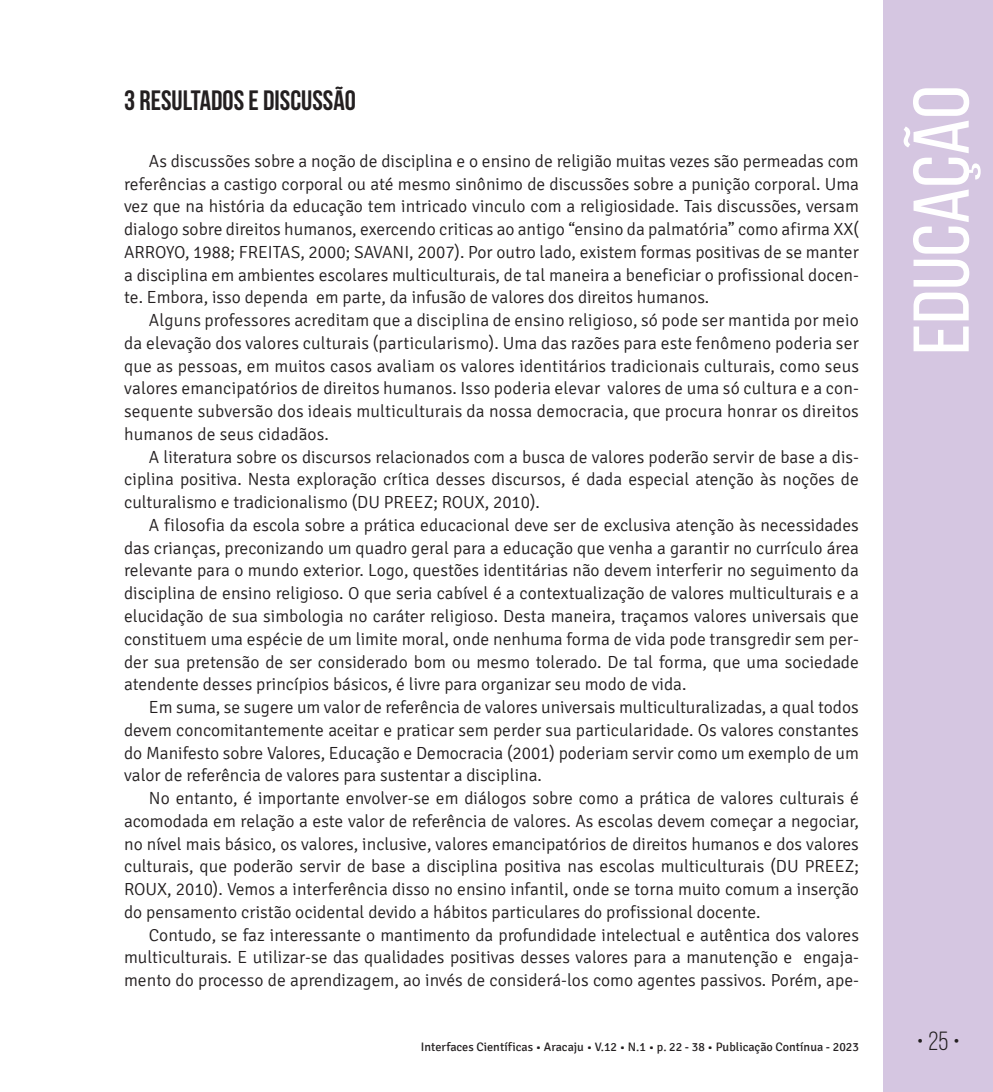
<style>
.page{position:relative;width:993px;height:1092px;background:#fff}
.page>*{position:absolute;margin:0;border:0;box-sizing:border-box;transform-origin:0 0}
.t1{font:78.75px "Bebas Neue";color:#fff;scale:1.09 1}
.t2{font:700 28px "Bebas Neue";color:#231f20}
.t3{font:26.25px "Bebas Neue";color:#231f20}
.t4{font:300 17.5px/22.8px "Signika";color:#231f20;text-align:justify}
.t5{font:12.25px "Signika";color:#231f20}
</style>
<div class="page">
<div style="left:883px;top:0;width:109px;height:1091px;background:#d5c6e1"></div>
<h2 class="t2" style="left:124px;top:85px;width:233px">3 RESULTADOS E DISCUSSÃO</h2>
<p class="t4" style="left:124px;top:150px;width:736px;text-indent:25px">As discussões sobre a noção de disciplina e o ensino de religião muitas vezes são permeadas com referências a castigo corporal ou até mesmo sinônimo de discussões sobre a punição corporal. Uma vez que na história da educação tem intricado vinculo com a religiosidade. Tais discussões, versam dialogo sobre direitos humanos, exercendo criticas ao antigo “ensino da palmatória” como afirma XX( ARROYO, 1988; FREITAS, 2000; SAVANI, 2007). Por outro lado, existem formas positivas de se manter a disciplina em ambientes escolares multiculturais, de tal maneira a beneficiar o profissional docen&shy;te. Embora, isso dependa em parte, da infusão de valores dos direitos humanos.</p>
<p class="t4" style="left:124px;top:309px;width:736px;text-indent:25px">Alguns professores acreditam que a disciplina de ensino religioso, só pode ser mantida por meio da elevação dos valores culturais (particularismo). Uma das razões para este fenômeno poderia ser que as pessoas, em muitos casos avaliam os valores identitários tradicionais culturais, como seus valores emancipatórios de direitos humanos. Isso poderia elevar valores de uma só cultura e a con&shy;sequente subversão dos ideais multiculturais da nossa democracia, que procura honrar os direitos humanos de seus cidadãos.</p>
<p class="t4" style="left:124px;top:445px;width:736px;text-indent:25px">A literatura sobre os discursos relacionados com a busca de valores poderão servir de base a dis&shy;ciplina positiva. Nesta exploração crítica desses discursos, é dada especial atenção às noções de culturalismo e tradicionalismo (DU PREEZ; ROUX, 2010).</p>
<p class="t4" style="left:124px;top:514px;width:736px;text-indent:25px">A filosofia da escola sobre a prática educacional deve ser de exclusiva atenção às necessidades das crianças, preconizando um quadro geral para a educação que venha a garantir no currículo área relevante para o mundo exterior. Logo, questões identitárias não devem interferir no seguimento da disciplina de ensino religioso. O que seria cabível é a contextualização de valores multiculturais e a elucidação de sua simbologia no caráter religioso. Desta maneira, traçamos valores universais que constituem uma espécie de um limite moral, onde nenhuma forma de vida pode transgredir sem per&shy;der sua pretensão de ser considerado bom ou mesmo tolerado. De tal forma, que uma sociedade atendente desses princípios básicos, é livre para organizar seu modo de vida.</p>
<p class="t4" style="left:124px;top:696px;width:736px;text-indent:25px">Em suma, se sugere um valor de referência de valores universais multiculturalizadas, a qual todos devem concomitantemente aceitar e praticar sem perder sua particularidade. Os valores constantes do Manifesto sobre Valores, Educação e Democracia (2001) poderiam servir como um exemplo de um valor de referência de valores para sustentar a disciplina.</p>
<p class="t4" style="left:124px;top:787px;width:736px;text-indent:25px">No entanto, é importante envolver-se em diálogos sobre como a prática de valores culturais é acomodada em relação a este valor de referência de valores. As escolas devem começar a negociar, no nível mais básico, os valores, inclusive, valores emancipatórios de direitos humanos e dos valores culturais, que poderão servir de base a disciplina positiva nas escolas multiculturais (DU PREEZ; ROUX, 2010). Vemos a interferência disso no ensino infantil, onde se torna muito comum a inserção do pensamento cristão ocidental devido a hábitos particulares do profissional docente.</p>
<p class="t4" style="left:124px;top:923px;width:736px;text-indent:25px">Contudo, se faz interessante o mantimento da profundidade intelectual e autêntica dos valores multiculturais. E utilizar-se das qualidades positivas desses valores para a manutenção e engaja&shy;mento do processo de aprendizagem, ao invés de considerá-los como agentes passivos. Porém, ape-</p>
<h1 class="t1" style="left:898px;top:355px;width:248px;rotate:-90deg">EDUCAÇÃO</h1>
<p class="t5" style="left:421px;top:1040px;width:439px">Interfaces Científicas • Aracaju • V.12 • N.1 • p. 22 - 38 • Publicação Contínua - 2023</p>
<h3 class="t3" style="left:916px;top:1026px;width:45px">• 25 •</h3>
</div>
